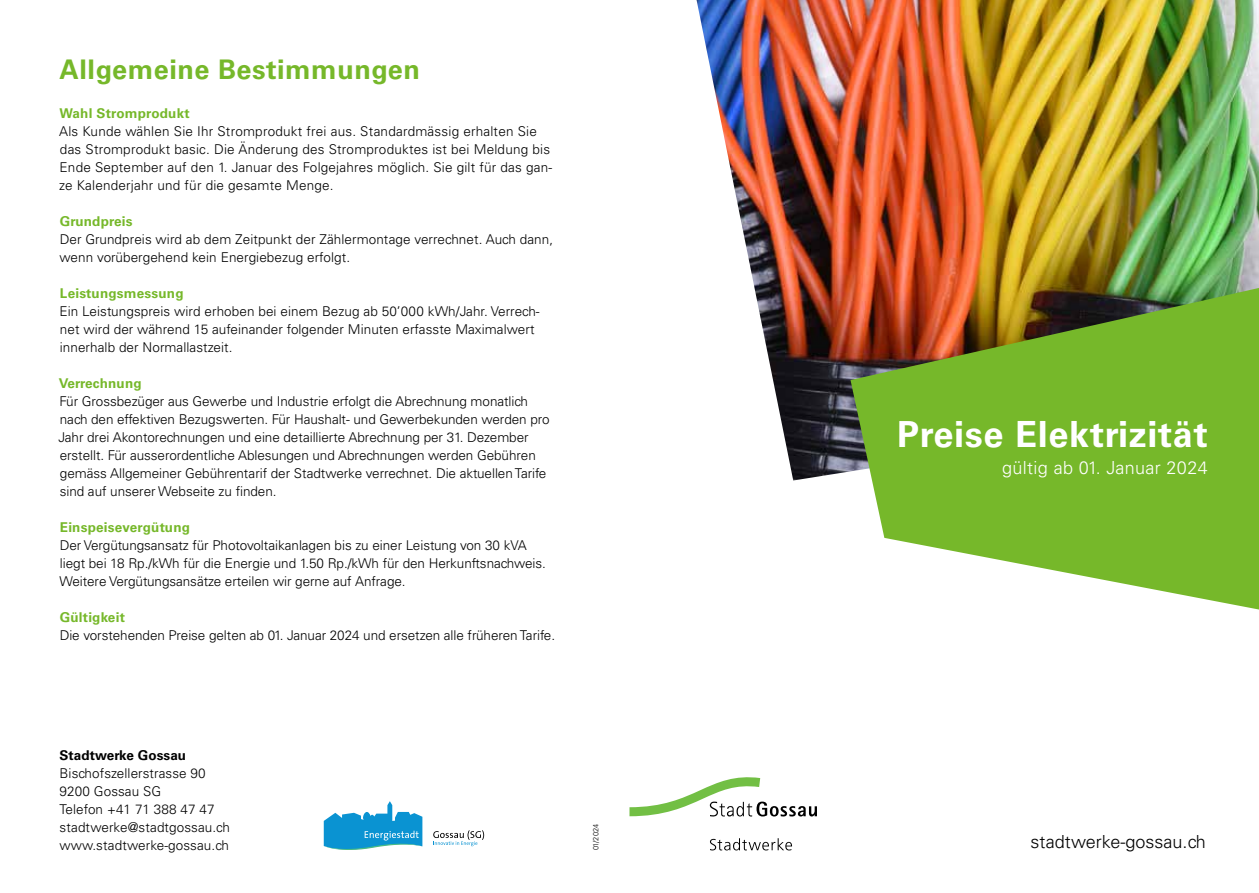
<style>
.page{position:relative;width:1259px;height:893px;background:#fff}
.page>*{position:absolute;margin:0;border:0;box-sizing:border-box;transform-origin:0 0}
.t1{font:700 36px "Univers LT Std";letter-spacing:.02em;color:#fff}
.t2{font:700 27px "Univers LT Std";letter-spacing:.02em;color:#76b82a}
.t3{font:300 18px "Univers LT Std";letter-spacing:.02em;color:#fff}
.t4{font:300 18px "Univers LT Std";color:#000}
.t5{font:300 13.5px/18px "Univers LT Std";letter-spacing:-.005em;color:#000}
.t6{font:300 13.5px/18px "Univers LT Std";letter-spacing:.015em;color:#000}
.t7{font:700 13.5px "Univers LT Std";letter-spacing:.015em;color:#76b82a}
.t8{font:700 13.5px "Univers LT Std";letter-spacing:.005em;color:#000}
.t9{font:300 7.5px "Univers LT Std";color:#000}
</style>
<div class="page">
<img style="left:696px;top:0;width:563px;height:480px">
<svg style="left:850px;top:288px;width:409px;height:321px;background:#89b045"></svg>
<svg style="left:324px;top:801px;width:98px;height:49px"></svg>
<svg style="left:433px;top:830px;width:51px;height:16px"></svg>
<svg style="left:629px;top:777px;width:188px;height:39px"></svg>
<svg style="left:710px;top:838px;width:82px;height:12px"></svg>
<h2 class="t2" style="left:60px;top:54px;width:362px">Allgemeine Bestimmungen</h2>
<p class="t7" style="left:60px;top:105px;width:132px">Wahl Stromprodukt</p>
<p class="t6" style="left:59px;top:122px;width:494px">Als Kunde wählen Sie Ihr Stromprodukt frei aus. Standardmässig erhalten Sie das Stromprodukt basic. Die Änderung des Stromproduktes ist bei Meldung bis Ende September auf den 1. Januar des Folgejahres möglich. Sie gilt für das gan&shy;ze Kalenderjahr und für die gesamte Menge.</p>
<p class="t7" style="left:60px;top:213px;width:74px">Grundpreis</p>
<p class="t5" style="left:60px;top:230px;width:495px">Der Grundpreis wird ab dem Zeitpunkt der Zählermontage verrechnet. Auch dann, wenn vorübergehend kein Energiebezug erfolgt.</p>
<p class="t7" style="left:60px;top:285px;width:125px">Leistungsmessung</p>
<p class="t5" style="left:59px;top:302px;width:482px">Ein Leistungspreis wird erhoben bei einem Bezug ab 50’000 kWh/Jahr. Verrech&shy;net wird der während 15 aufeinander folgender Minuten erfasste Maximalwert innerhalb der Normallastzeit.</p>
<p class="t7" style="left:59px;top:375px;width:84px">Verrechnung</p>
<p class="t5" style="left:59px;top:392px;width:493px">Für Grossbezüger aus Gewerbe und Industrie erfolgt die Abrechnung monatlich nach den effektiven Bezugswerten. Für Haushalt- und Gewerbekunden werden pro Jahr drei Akontorechnungen und eine detaillierte Abrechnung per 31. Dezember erstellt. Für ausserordentliche Ablesungen und Abrechnungen werden Gebühren gemäss Allgemeiner Gebührentarif der Stadtwerke verrechnet. Die aktuellen Tarife sind auf unserer Webseite zu finden.</p>
<p class="t7" style="left:60px;top:519px;width:132px">Einspeisevergütung</p>
<p class="t5" style="left:59px;top:536px;width:488px">Der Vergütungsansatz für Photovoltaikanlagen bis zu einer Leistung von 30 kVA liegt bei 18 Rp./kWh für die Energie und 1.50 Rp./kWh für den Herkunftsnachweis.<br>Weitere Vergütungsansätze erteilen wir gerne auf Anfrage.</p>
<p class="t7" style="left:60px;top:609px;width:67px">Gültigkeit</p>
<p class="t5" style="left:60px;top:626px;width:497px">Die vorstehenden Preise gelten ab 01. Januar 2024 und ersetzen alle früheren Tarife.</p>
<p class="t8" style="left:60px;top:748px;width:128px">Stadtwerke Gossau</p>
<p class="t5" style="left:60px;top:765px;width:172px">Bischofszellerstrasse 90<br>9200 Gossau SG<br>Telefon +41 71 388 47 47 stadtwerke@stadtgossau.ch www.stadtwerke-gossau.ch</p>
<p class="t9" style="left:591px;top:850px;width:28px;rotate:-90deg">01/2024</p>
<h1 class="t1" style="left:897px;top:413px;width:312px">Preise Elektrizität</h1>
<h3 class="t3" style="left:1002px;top:456px;width:207px">gültig ab 01. Januar 2024</h3>
<h3 class="t4" style="left:1030px;top:830px;width:177px">stadtwerke-gossau.ch</h3>
</div>
